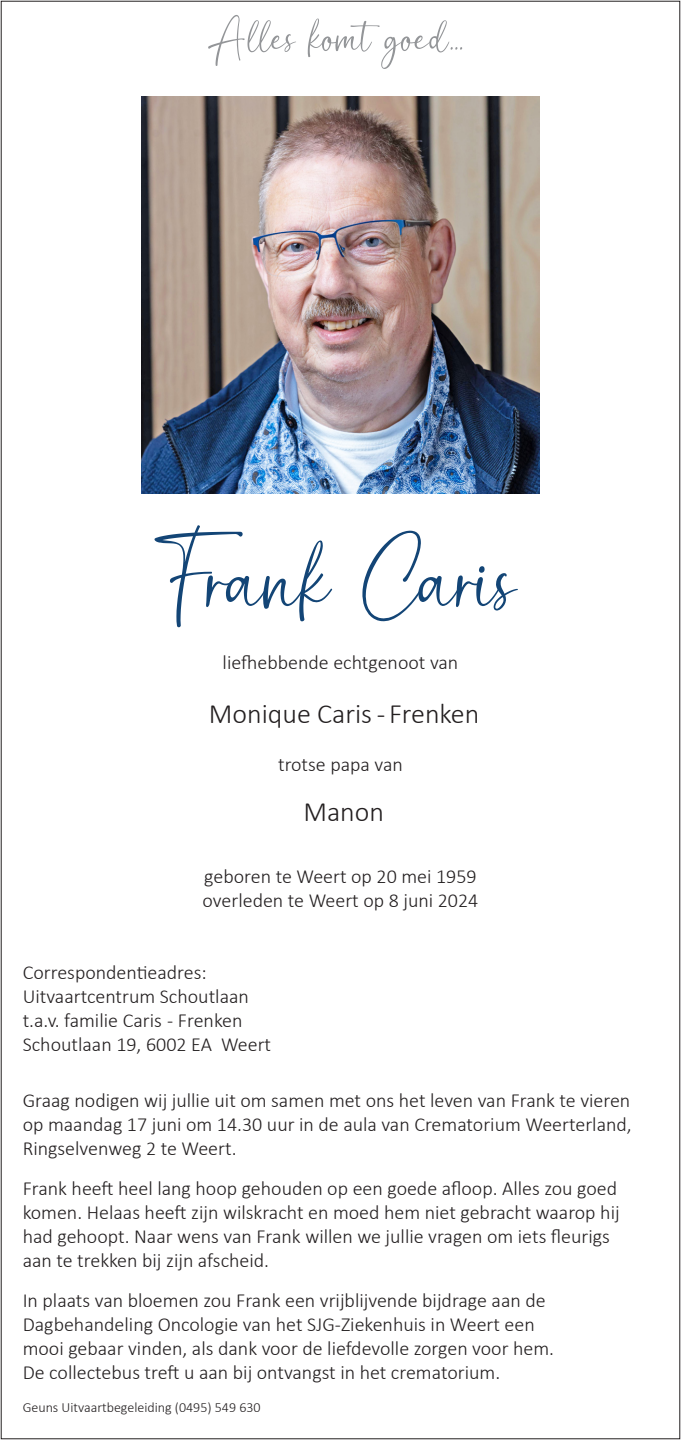
<style>
.page{position:relative;width:681px;height:1440px;background:#fff}
.page>*{position:absolute;margin:0;border:0;box-sizing:border-box;transform-origin:0 0}
.t1{font:134px "Rastanty Cortez";color:#134576}
.t2{font:64px "Rastanty Cortez";color:#939598}
.t3{font:300 28px "Calibri";color:#231f20}
.t4{font:300 20px/24px "Calibri";color:#231f20}
.t5{font:300 14px "Calibri";color:#231f20}
</style>
<div class="page">
<img style="left:142px;top:96px;width:397px;height:398px">
<p class="t2" style="left:213px;top:6px;width:256px">Alles komt goed...</p>
<p class="t1" style="left:163px;top:515px;width:355px">Frank Caris</p>
<p class="t4" style="left:222px;top:650px;width:237px">liefhebbende echtgenoot van</p>
<p class="t3" style="left:209px;top:697px;width:272px">Monique Caris - Frenken</p>
<p class="t4" style="left:278px;top:752px;width:126px">trotse papa van</p>
<p class="t3" style="left:303px;top:794px;width:82px">Manon</p>
<p class="t4" style="left:204px;top:864px;width:274px">geboren te Weert op 20 mei 1959</p>
<p class="t4" style="left:202px;top:888px;width:277px">overleden te Weert op 8 juni 2024</p>
<p class="t4" style="left:23px;top:960px;width:228px">Correspondentieadres:<br>Uitvaartcentrum Schoutlaan</p>
<p class="t4" style="left:23px;top:1008px;width:221px">t.a.v. familie Caris - Frenken</p>
<p class="t4" style="left:23px;top:1032px;width:250px">Schoutlaan 19, 6002 EA Weert</p>
<p class="t4" style="left:23px;top:1088px;width:610px;text-align:justify">Graag nodigen wij jullie uit om samen met ons het leven van Frank te vieren op maandag 17 juni om 14.30 uur in de aula van Crematorium Weerterland, Ringselvenweg 2 te Weert.</p>
<p class="t4" style="left:23px;top:1176px;width:598px">Frank heeft heel lang hoop gehouden op een goede afloop. Alles zou goed komen. Helaas heeft zijn wilskracht en moed hem niet gebracht waarop hij</p>
<p class="t4" style="left:23px;top:1224px;width:588px">had gehoopt. Naar wens van Frank willen we jullie vragen om iets fleurigs</p>
<p class="t4" style="left:23px;top:1248px;width:248px">aan te trekken bij zijn afscheid.</p>
<p class="t4" style="left:23px;top:1288px;width:524px">In plaats van bloemen zou Frank een vrijblijvende bijdrage aan de</p>
<p class="t4" style="left:23px;top:1312px;width:513px">Dagbehandeling Oncologie van het SJG-Ziekenhuis in Weert een</p>
<p class="t4" style="left:23px;top:1336px;width:532px">mooi gebaar vinden, als dank voor de liefdevolle zorgen voor hem.</p>
<p class="t4" style="left:23px;top:1360px;width:479px">De collectebus treft u aan bij ontvangst in het crematorium.</p>
<p class="t5" style="left:23px;top:1398px;width:239px">Geuns Uitvaartbegeleiding (0495) 549 630</p>
</div>
